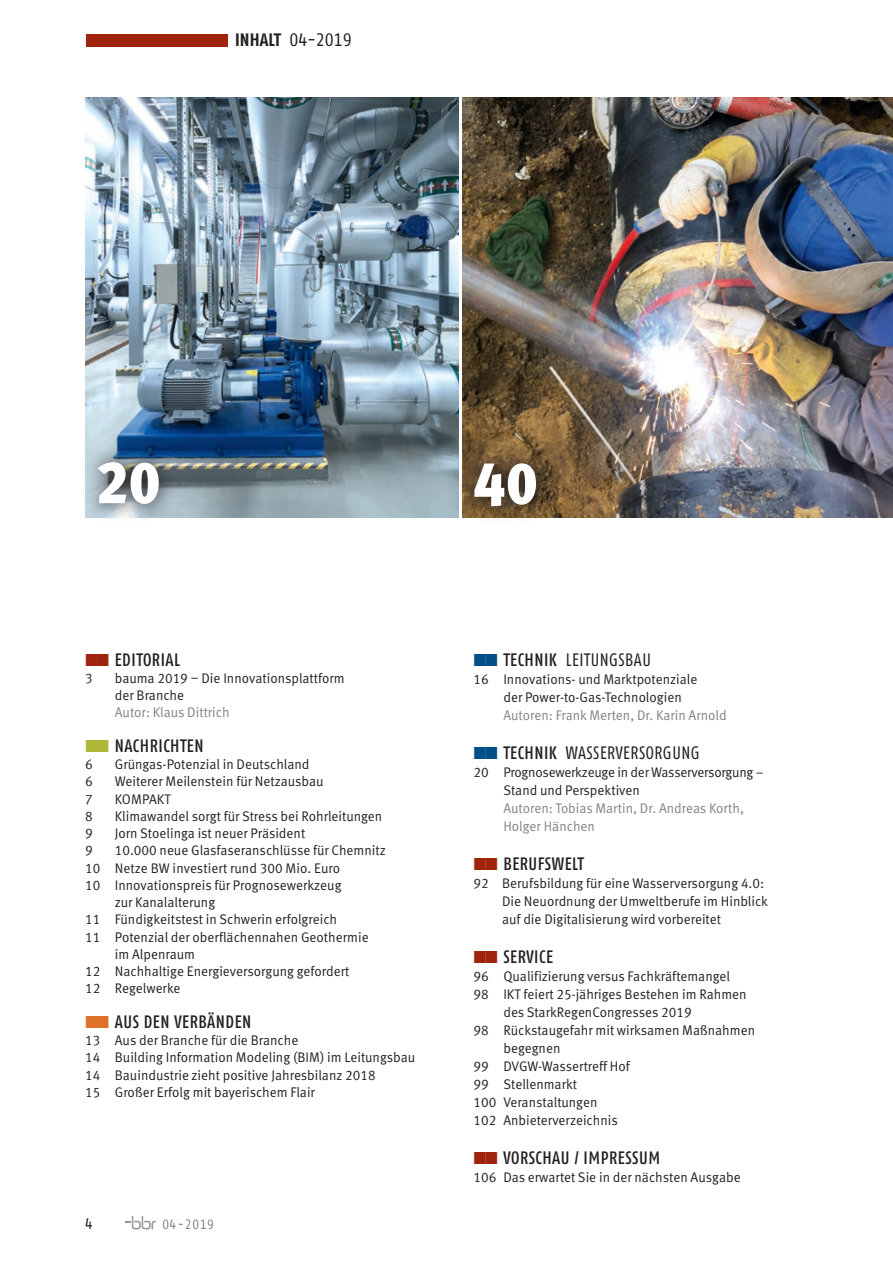
<style>
.page{position:relative;width:893px;height:1263px;background:#fff}
.page>*{position:absolute;margin:0;border:0;box-sizing:border-box;transform-origin:0 0}
.t1{font:900 59.55px "Meta OT";color:#fff;scale:.96 1}
.t2{font:500 condensed 18px "Fago OT";letter-spacing:.03em;color:#231f20;scale:.96 1}
.t3{font:condensed 18px "Fago OT";letter-spacing:.03em;color:#231f20;scale:.96 1}
.t4{font:condensed 18px "Fago OT";letter-spacing:.03em;color:#231f20}
.t5{font:condensed 15.3px "Fago OT";color:#231f20}
.t6{font:13.95px/17.2px "Meta OT Norm";color:#231f20;scale:.96 1}
.t7{font:13.95px/18px "Meta OT Norm";color:#808285;scale:.96 1}
.t8{font:13.95px/18px "Meta OT Norm";letter-spacing:-.02em;color:#231f20;scale:.96 1}
.t9{font:condensed 13.5px "Fago OT";letter-spacing:.05em;color:#808285}
.s1{font-weight:700}
.s2{font-weight:500}
</style>
<div class="page">
<div style="left:86px;top:34px;width:141px;height:12px;background:#9e240d"></div>
<svg style="left:125px;top:1216px;width:31px;height:13px"></svg>
<img style="left:463px;top:98px;width:430px;height:419px">
<svg style="left:456px;top:446px;width:98px;height:72px;background:#655035"></svg>
<img style="left:85px;top:98px;width:374px;height:419px">
<svg style="left:85px;top:444px;width:92px;height:74px;background:#7a8a96"></svg>
<p class="t4" style="left:235px;top:29px;width:118px"><span class="s1">INHALT</span> 04-2019</p>
<h1 class="t1" style="left:96px;top:446px;width:69px">20</h1>
<h1 class="t1" style="left:473px;top:447px;width:69px">40</h1>
<p class="t2" style="left:115px;top:648px;width:70px">EDITORIAL</p>
<p class="t6" style="left:85px;top:670px;width:9px">3</p>
<p class="t6" style="left:115px;top:670px;width:241px">bauma 2019 – Die Innovationsplattform der Branche</p>
<p class="t7" style="left:115px;top:704px;width:121px">Autor: Klaus Dittrich</p>
<p class="t2" style="left:115px;top:735px;width:94px">NACHRICHTEN</p>
<p class="t6" style="left:85px;top:756px;width:9px">6</p>
<p class="t6" style="left:115px;top:756px;width:204px">Grüngas-Potenzial in Deutschland</p>
<p class="t6" style="left:85px;top:773px;width:9px">6</p>
<p class="t6" style="left:115px;top:773px;width:219px">Weiterer Meilenstein für Netzausbau</p>
<p class="t6" style="left:85px;top:790px;width:9px">7</p>
<p class="t6" style="left:115px;top:790px;width:60px">KOMPAKT</p>
<p class="t6" style="left:85px;top:808px;width:9px">8</p>
<p class="t6" style="left:115px;top:808px;width:280px">Klimawandel sorgt für Stress bei Rohrleitungen</p>
<p class="t6" style="left:85px;top:825px;width:9px">9</p>
<p class="t6" style="left:115px;top:825px;width:200px">Jorn Stoelinga ist neuer Präsident</p>
<p class="t6" style="left:85px;top:842px;width:9px">9</p>
<p class="t6" style="left:115px;top:842px;width:284px">10.000 neue Glasfaseranschlüsse für Chemnitz</p>
<p class="t6" style="left:85px;top:859px;width:267px">10 Netze BW investiert rund 300 Mio. Euro</p>
<p class="t6" style="left:85px;top:877px;width:269px">10 Innovationspreis für Prognosewerkzeug</p>
<p class="t6" style="left:115px;top:894px;width:106px">zur Kanalalterung</p>
<p class="t6" style="left:85px;top:911px;width:264px">11 Fündigkeitstest in Schwerin erfolgreich</p>
<p class="t6" style="left:85px;top:928px;width:297px">11 Potenzial der oberflächennahen Geothermie</p>
<p class="t6" style="left:115px;top:946px;width:85px">im Alpenraum</p>
<p class="t6" style="left:85px;top:963px;width:277px">12 Nachhaltige Energieversorgung gefordert</p>
<p class="t6" style="left:85px;top:980px;width:101px">12 Regelwerke</p>
<p class="t2" style="left:115px;top:1011px;width:144px">AUS DEN VERBÄNDEN</p>
<p class="t6" style="left:85px;top:1032px;width:346px">13 Aus der Branche für die Branche<br>14 Building Information Modeling (BIM) im Leitungsbau 14 Bauindustrie zieht positive Jahresbilanz 2018<br>15 Großer Erfolg mit bayerischem Flair</p>
<p class="t5" style="left:85px;top:1215px;width:9px">4</p>
<p class="t9" style="left:162px;top:1216px;width:53px">04-2019</p>
<p class="t3" style="left:503px;top:648px;width:155px"><span class="s2">TECHNIK</span> LEITUNGSBAU</p>
<p class="t6" style="left:503px;top:670px;width:204px;line-height:18px;text-indent:-30px">16 Innovations- und Marktpotenziale der Power-to-Gas-Technologien</p>
<p class="t7" style="left:503px;top:706px;width:234px">Autoren: Frank Merten, Dr. Karin Arnold</p>
<p class="t3" style="left:503px;top:741px;width:206px"><span class="s2">TECHNIK</span> WASSERVERSORGUNG</p>
<p class="t8" style="left:503px;top:763px;width:273px;text-indent:-30px">20 Prognosewerkzeuge in der Wasserversorgung –<br>Stand und Perspektiven</p>
<p class="t7" style="left:503px;top:799px;width:252px">Autoren: Tobias Martin, Dr. Andreas Korth,<br>Holger Hänchen</p>
<p class="t2" style="left:503px;top:852px;width:85px">BERUFSWELT</p>
<p class="t6" style="left:502px;top:874px;width:279px;line-height:18px;text-indent:-28px">92 Berufsbildung für eine Wasserversorgung 4.0:<br>Die Neuordnung der Umweltberufe im Hinblick auf die Digitalisierung wird vorbereitet</p>
<p class="t2" style="left:503px;top:945px;width:53px">SERVICE</p>
<p class="t6" style="left:474px;top:967px;width:269px">96 Qualifizierung versus Fachkräftemangel</p>
<p class="t6" style="left:474px;top:985px;width:286px">98 IKT feiert 25-jähriges Bestehen im Rahmen</p>
<p class="t6" style="left:503px;top:1003px;width:198px">des StarkRegenCongresses 2019</p>
<p class="t6" style="left:474px;top:1021px;width:295px">98 Rückstaugefahr mit wirksamen Maßnahmen</p>
<p class="t6" style="left:503px;top:1039px;width:61px">begegnen</p>
<p class="t6" style="left:474px;top:1057px;width:164px">99 DVGW-Wassertreff Hof</p>
<p class="t6" style="left:474px;top:1075px;width:109px">99 Stellenmarkt</p>
<p class="t6" style="left:474px;top:1093px;width:131px">100 Veranstaltungen</p>
<p class="t6" style="left:474px;top:1111px;width:152px">102 Anbieterverzeichnis</p>
<p class="t2" style="left:503px;top:1146px;width:165px">VORSCHAU / IMPRESSUM</p>
<p class="t6" style="left:474px;top:1168px;width:280px">106 Das erwartet Sie in der nächsten Ausgabe</p>
</div>
